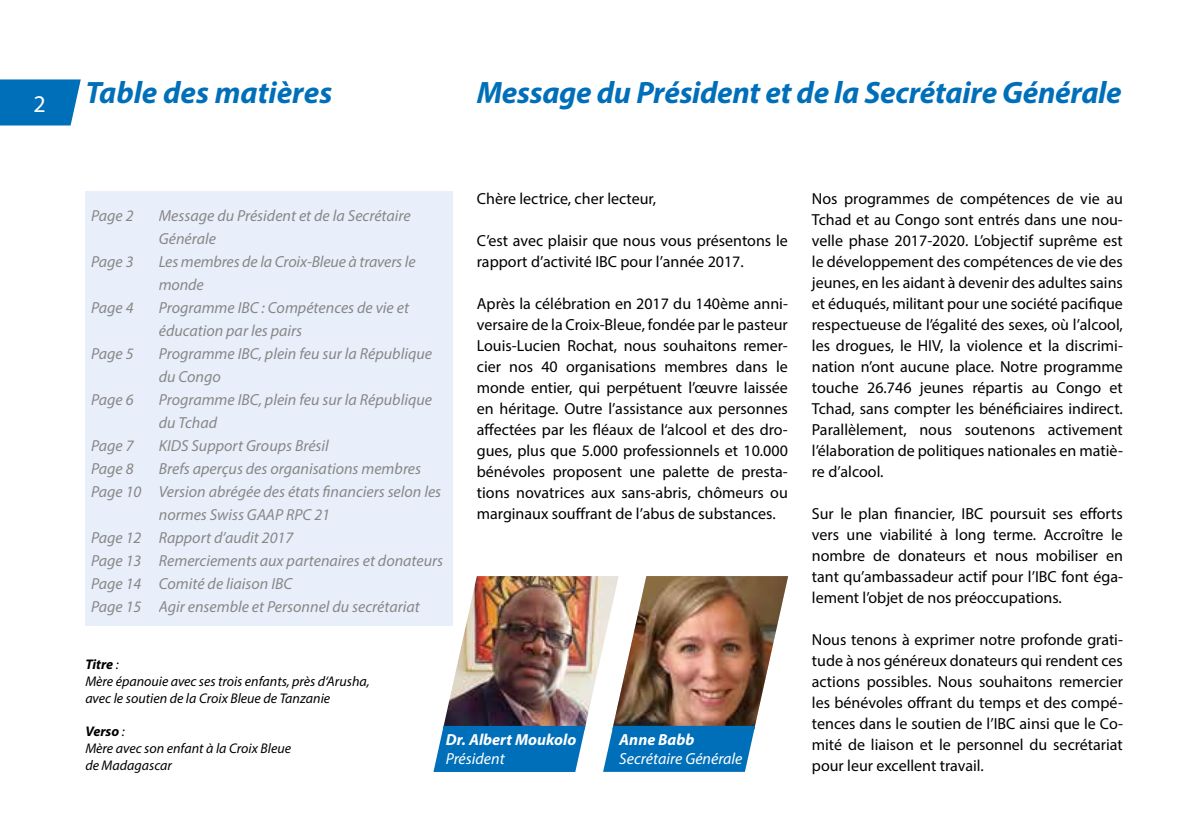
<style>
.page{position:relative;width:1191px;height:840px;background:#fff}
.page>*{position:absolute;margin:0;border:0;box-sizing:border-box;transform-origin:0 0}
.t1{font:italic 700 31px "Myriad Pro";letter-spacing:-.01em;color:#006fb9}
.t2{font:24px "Myriad Pro";color:#fff}
.t3{font:16px/21px "Myriad Pro";color:#000;text-align:justify}
.t4{font:italic 16px/23px "Myriad Pro";color:#878787}
.t5{font:italic 16px "Myriad Pro";color:#fff}
.t6{font:italic 700 16px "Myriad Pro";color:#fff}
.t7{font:italic 14px/16.8px "Myriad Pro";color:#000}
.s1{font-weight:700}
</style>
<div class="page">
<svg style="left:0;top:79px;width:81px;height:46px;background:#1279be"></svg>
<div style="left:159px;top:192px;width:294px;height:433px;background:#e9effa"></div>
<div style="left:85px;top:192px;width:74px;height:433px;background:#e9effa"></div>
<img style="left:443px;top:576px;width:160px;height:152px">
<svg style="left:433px;top:725px;width:152px;height:46px;background:#1277bb"></svg>
<img style="left:603px;top:576px;width:185px;height:195px">
<h2 class="t2" style="left:33px;top:89px;width:14px">2</h2>
<h1 class="t1" style="left:85px;top:72px;width:248px">Table des matières</h1>
<h1 class="t1" style="left:477px;top:72px;width:646px">Message du Président et de la Secrétaire Générale</h1>
<p class="t4" style="left:91px;top:204px;width:44px">Page 2</p>
<p class="t4" style="left:91px;top:250px;width:44px">Page 3</p>
<p class="t4" style="left:91px;top:296px;width:44px">Page 4</p>
<p class="t4" style="left:91px;top:342px;width:44px">Page 5</p>
<p class="t4" style="left:91px;top:388px;width:44px">Page 6</p>
<p class="t4" style="left:91px;top:434px;width:52px">Page 7<br>Page 8<br>Page 10</p>
<p class="t4" style="left:91px;top:525px;width:52px;text-align:justify">Page 12<br>Page 13<br>Page 14<br>Page 15</p>
<p class="t4" style="left:159px;top:204px;width:286px">Message du Président et de la Secrétaire<br>Générale<br>Les membres de la Croix-Bleue à travers le monde<br>Programme IBC : Compétences de vie et éducation par les pairs<br>Programme IBC, plein feu sur la République du Congo<br>Programme IBC, plein feu sur la République du Tchad<br>KIDS Support Groups Brésil<br>Brefs aperçus des organisations membres<br>Version abrégée des états financiers selon les normes Swiss GAAP RPC 21<br>Rapport d’audit 2017<br>Remerciements aux partenaires et donateurs<br>Comité de liaison IBC<br>Agir ensemble et Personnel du secrétariat</p>
<p class="t3" style="left:477px;top:188px;width:181px">Chère lectrice, cher lecteur,</p>
<p class="t3" style="left:477px;top:230px;width:312px">C’est avec plaisir que nous vous présentons le rapport d’activité IBC pour l’année 2017.</p>
<p class="t3" style="left:477px;top:292px;width:312px">Après la célébration en 2017 du 140ème anni&shy;versaire de la Croix-Bleue, fondée par le pasteur Louis-Lucien Rochat, nous souhaitons remer&shy;cier nos 40 organisations membres dans le monde entier, qui perpétuent l’œuvre laissée en héritage. Outre l’assistance aux personnes affectées par les fléaux de l‘alcool et des dro&shy;gues, plus que 5.000 professionnels et 10.000 bénévoles proposent une palette de presta&shy;tions novatrices aux sans-abris, chômeurs ou marginaux souffrant de l’abus de substances.</p>
<p class="t7" style="left:85px;top:655px;width:286px"><span class="s1">Titre</span> :<br>Mère épanouie avec ses trois enfants, près d‘Arusha, avec le soutien de la Croix Bleue de Tanzanie</p>
<p class="t7" style="left:85px;top:722px;width:207px"><span class="s1">Verso</span> :<br>Mère avec son enfant à la Croix Bleue de Madagascar</p>
<p class="t6" style="left:446px;top:729px;width:132px">Dr. Albert Moukolo</p>
<p class="t5" style="left:446px;top:748px;width:61px">Président</p>
<p class="t6" style="left:619px;top:729px;width:77px">Anne Babb</p>
<p class="t5" style="left:619px;top:748px;width:125px">Secrétaire Générale</p>
<p class="t3" style="left:812px;top:188px;width:312px">Nos programmes de compétences de vie au Tchad et au Congo sont entrés dans une nou&shy;velle phase 2017-2020. L’objectif suprême est le développement des compétences de vie des jeunes, en les aidant à devenir des adultes sains et éduqués, militant pour une société pacifique respectueuse de l’égalité des sexes, où l’alcool, les drogues, le HIV, la violence et la discrimi&shy;nation n’ont aucune place. Notre programme touche 26.746 jeunes répartis au Congo et Tchad, sans compter les bénéficiaires indirect.<br>Parallèlement, nous soutenons activement l’élaboration de politiques nationales en matiè&shy;re d’alcool.</p>
<p class="t3" style="left:812px;top:502px;width:312px">Sur le plan financier, IBC poursuit ses efforts vers une viabilité à long terme. Accroître le nombre de donateurs et nous mobiliser en tant qu’ambassadeur actif pour l’IBC font éga&shy;lement l’objet de nos préoccupations.</p>
<p class="t3" style="left:812px;top:628px;width:312px">Nous tenons à exprimer notre profonde grati&shy;tude à nos généreux donateurs qui rendent ces actions possibles. Nous souhaitons remercier les bénévoles offrant du temps et des compé&shy;tences dans le soutien de l’IBC ainsi que le Co&shy;mité de liaison et le personnel du secrétariat pour leur excellent travail.</p>
</div>
